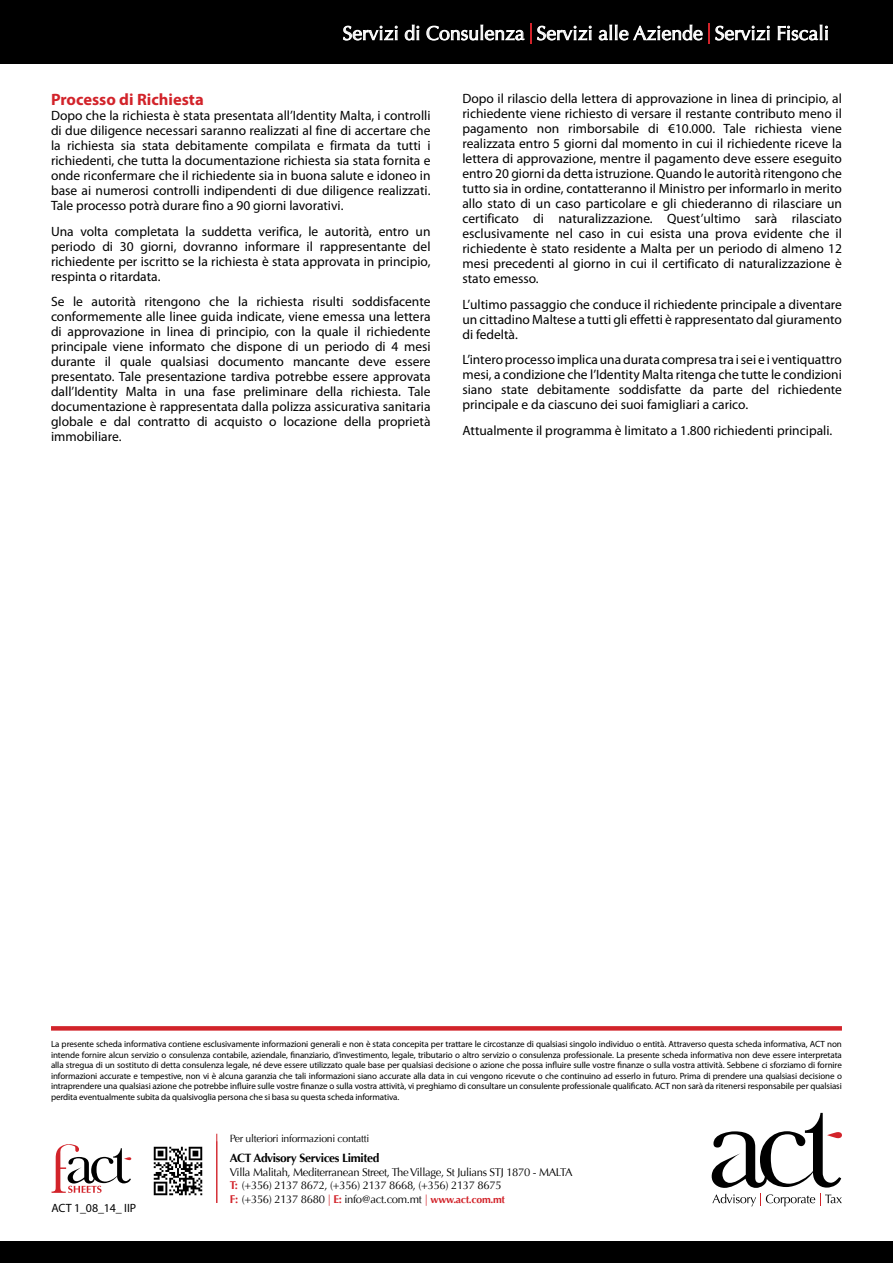
<style>
.page{position:relative;width:893px;height:1263px;background:#fff}
.page>*{position:absolute;margin:0;border:0;box-sizing:border-box;transform-origin:0 0}
.t1{font:19.5px "Optima";color:#fff}
.t2{font:700 16.5px "Myriad Pro";color:#d2232a}
.t3{font:13.5px/15px "Myriad Pro";color:#000;text-align:justify}
.t4{font:700 12px "Optima";letter-spacing:-.03em;color:#000}
.t5{font:12px "Myriad Pro";letter-spacing:-.01em;color:#000}
.t6{font:11.25px/13.5px "Optima";letter-spacing:-.03em;color:#000}
.t7{font:10.5px "Optima";letter-spacing:-.03em;color:#000}
.t8{font:9px/10.5px "Myriad Pro";letter-spacing:-.01em;color:#000;text-align:justify}
.s1{font-weight:700;color:#d2232a}
.s2{color:#d2232a}
.s3{font-weight:700;font-size:10.5px;color:#d2232a}
</style>
<div class="page">
<div style="left:0;top:0;width:893px;height:64px;background:#000"></div>
<div style="left:0;top:1242px;width:893px;height:21px;background:#000"></div>
<img style="left:153px;top:1146px;width:50px;height:50px">
<svg style="left:52px;top:1144px;width:79px;height:49px"></svg>
<hr style="left:216px;top:1134px;width:1px;height:69px;background:#d2232a">
<div style="left:51px;top:1026px;width:791px;height:5px;background:#d2232a"></div>
<svg style="left:712px;top:1113px;width:130px;height:93px"></svg>
<svg style="left:343px;top:26px;width:54px;height:14px"></svg>
<svg style="left:405px;top:25px;width:14px;height:15px"></svg>
<svg style="left:427px;top:25px;width:97px;height:15px"></svg>
<svg style="left:530px;top:24px;width:1px;height:20px"></svg>
<svg style="left:537px;top:26px;width:54px;height:14px"></svg>
<svg style="left:599px;top:25px;width:103px;height:15px"></svg>
<svg style="left:708px;top:24px;width:1px;height:20px"></svg>
<svg style="left:715px;top:26px;width:54px;height:14px"></svg>
<svg style="left:778px;top:25px;width:50px;height:15px"></svg>
<h1 class="t1" style="left:343px;top:22px;width:488px">Servizi di Consulenza Servizi alle Aziende Servizi Fiscali</h1>
<p class="t2" style="left:51px;top:89px;width:154px">Processo di Richiesta</p>
<p class="t3" style="left:51px;top:108px;width:381px">Dopo che la richiesta è stata presentata all’Identity Malta, i controlli di due diligence necessari saranno realizzati al fine di accertare che la richiesta sia stata debitamente compilata e firmata da tutti i richiedenti, che tutta la documentazione richiesta sia stata fornita e onde riconfermare che il richiedente sia in buona salute e idoneo in base ai numerosi controlli indipendenti di due diligence realizzati.<br>Tale processo potrà durare fino a 90 giorni lavorativi.</p>
<p class="t3" style="left:51px;top:224px;width:381px">Una volta completata la suddetta verifica, le autorità, entro un periodo di 30 giorni, dovranno informare il rappresentante del richiedente per iscritto se la richiesta è stata approvata in principio, respinta o ritardata.</p>
<p class="t3" style="left:51px;top:294px;width:381px">Se le autorità ritengono che la richiesta risulti soddisfacente conformemente alle linee guida indicate, viene emessa una lettera di approvazione in linea di principio, con la quale il richiedente principale viene informato che dispone di un periodo di 4 mesi durante il quale qualsiasi documento mancante deve essere presentato. Tale presentazione tardiva potrebbe essere approvata dall’Identity Malta in una fase preliminare della richiesta. Tale documentazione è rappresentata dalla polizza assicurativa sanitaria globale e dal contratto di acquisto o locazione della proprietà immobiliare.</p>
<p class="t3" style="left:462px;top:91px;width:381px">Dopo il rilascio della lettera di approvazione in linea di principio, al richiedente viene richiesto di versare il restante contributo meno il pagamento non rimborsabile di €10.000. Tale richiesta viene realizzata entro 5 giorni dal momento in cui il richiedente riceve la lettera di approvazione, mentre il pagamento deve essere eseguito entro 20 giorni da detta istruzione. Quando le autorità ritengono che tutto sia in ordine, contatteranno il Ministro per informarlo in merito allo stato di un caso particolare e gli chiederanno di rilasciare un certificato di naturalizzazione. Quest’ultimo sarà rilasciato esclusivamente nel caso in cui esista una prova evidente che il richiedente è stato residente a Malta per un periodo di almeno 12 mesi precedenti al giorno in cui il certificato di naturalizzazione è stato emesso.</p>
<p class="t3" style="left:462px;top:296px;width:381px">L’ultimo passaggio che conduce il richiedente principale a diventare un cittadino Maltese a tutti gli effetti è rappresentato dal giuramento di fedeltà.</p>
<p class="t3" style="left:462px;top:352px;width:381px">L’intero processo implica una durata compresa tra i sei e i ventiquattro mesi, a condizione che l’Identity Malta ritenga che tutte le condizioni siano state debitamente soddisfatte da parte del richiedente principale e da ciascuno dei suoi famigliari a carico.</p>
<p class="t3" style="left:462px;top:422px;width:371px">Attualmente il programma è limitato a 1.800 richiedenti principali.</p>
<p class="t8" style="left:51px;top:1039px;width:792px">La presente scheda informativa contiene esclusivamente informazioni generali e non è stata concepita per trattare le circostanze di qualsiasi singolo individuo o entità. Attraverso questa scheda informativa, ACT non intende fornire alcun servizio o consulenza contabile, aziendale, finanziario, d’investimento, legale, tributario o altro servizio o consulenza professionale. La presente scheda informativa non deve essere interpretata alla stregua di un sostituto di detta consulenza legale, né deve essere utilizzato quale base per qualsiasi decisione o azione che possa influire sulle vostre finanze o sulla vostra attività. Sebbene ci sforziamo di fornire informazioni accurate e tempestive, non vi è alcuna garanzia che tali informazioni siano accurate alla data in cui vengono ricevute o che continuino ad esserlo in futuro. Prima di prendere una qualsiasi decisione o intraprendere una qualsiasi azione che potrebbe influire sulle vostre finanze o sulla vostra attività, vi preghiamo di consultare un consulente professionale qualificato. ACT non sarà da ritenersi responsabile per qualsiasi perdita eventualmente subita da qualsivoglia persona che si basa su questa scheda informativa.</p>
<p class="t5" style="left:52px;top:1200px;width:86px">ACT 1_08_14_ IIP</p>
<p class="t7" style="left:230px;top:1132px;width:141px">Per ulteriori informazioni contatti</p>
<p class="t4" style="left:230px;top:1151px;width:151px">ACT Advisory Services Limited</p>
<p class="t6" style="left:230px;top:1165px;width:344px">Villa Malitah, Mediterranean Street, The Village, St Julians STJ 1870 - MALTA<br><span class="s1">T:</span> (+356) 2137 8672, (+356) 2137 8668, (+356) 2137 8675<br><span class="s1">F:</span> (+356) 2137 8680 <span class="s2">|</span> <span class="s1">E:</span> info@act.com.mt <span class="s2">|</span> <span class="s3">www.act.com.mt</span></p>
</div>
